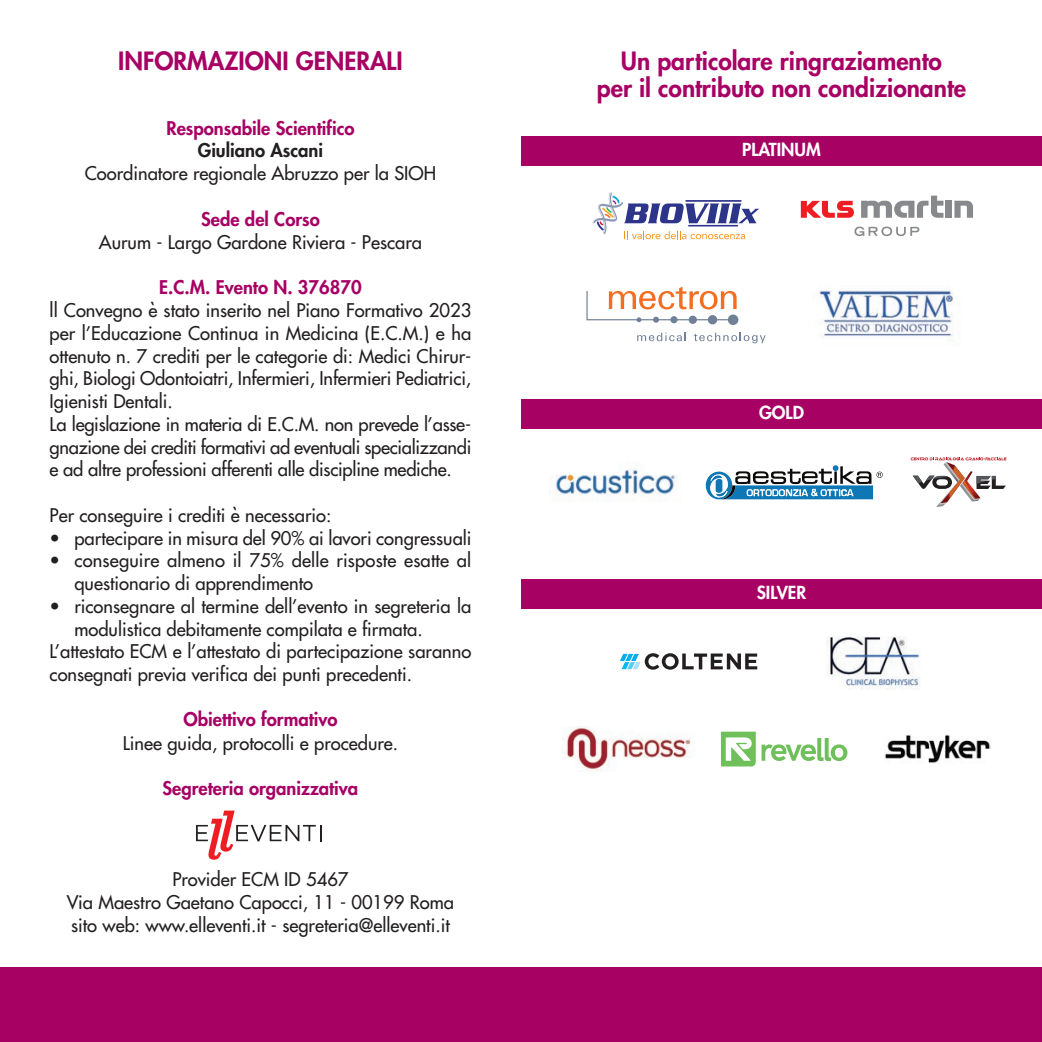
<style>
.page{position:relative;width:1042px;height:1042px;background:#fff}
.page>*{position:absolute;margin:0;border:0;box-sizing:border-box;transform-origin:0 0}
.t1{font:800 24.5px/26.2px "Futura";color:#a70164;text-align:center}
.t2{font:18.38px/22.8px "Futura";color:#231f20}
.t3{font:800 18.38px "Futura";color:#a70164}
.t4{font:800 18.38px "Futura";color:#231f20}
.t5{font:800 17.5px "Futura";color:#fff}
.s1{font-weight:800;color:#a70164}
.s2{font-family:"Verdana";font-style:italic}
</style>
<div class="page">
<svg style="left:593px;top:192px;width:166px;height:47px"></svg>
<svg style="left:854px;top:227px;width:65px;height:9px"></svg>
<svg style="left:801px;top:201px;width:53px;height:17px"></svg>
<div style="left:946px;top:201px;width:6px;height:17px;background:#87898c"></div>
<svg style="left:954px;top:201px;width:19px;height:17px"></svg>
<svg style="left:861px;top:196px;width:82px;height:22px"></svg>
<div style="left:708px;top:315px;width:9px;height:9px;background:#708096;border-radius:50%"></div>
<div style="left:728px;top:314px;width:10px;height:11px;background:#708096;border-radius:50%"></div>
<svg style="left:586px;top:287px;width:153px;height:36px"></svg>
<svg style="left:637px;top:333px;width:49px;height:8px"></svg>
<svg style="left:694px;top:333px;width:71px;height:10px"></svg>
<img style="left:819px;top:290px;width:135px;height:47px">
<img style="left:551px;top:465px;width:126px;height:37px">
<svg style="left:706px;top:465px;width:177px;height:34px"></svg>
<svg style="left:910px;top:457px;width:96px;height:50px"></svg>
<svg style="left:620px;top:653px;width:137px;height:17px"></svg>
<img style="left:826px;top:636px;width:94px;height:54px">
<img style="left:563px;top:727px;width:128px;height:44px">
<svg style="left:721px;top:731px;width:126px;height:35px"></svg>
<img style="left:885px;top:735px;width:105px;height:28px">
<div style="left:521px;top:967px;width:521px;height:75px;background:#a70164"></div>
<div style="left:521px;top:136px;width:521px;height:30px;background:#a70164"></div>
<div style="left:521px;top:399px;width:521px;height:30px;background:#a70164"></div>
<div style="left:521px;top:579px;width:521px;height:30px;background:#a70164"></div>
<svg style="left:196px;top:810px;width:125px;height:50px"></svg>
<div style="left:0;top:967px;width:521px;height:75px;background:#a70164"></div>
<h1 class="t1" style="left:118px;top:48px;width:286px">INFORMAZIONI GENERALI</h1>
<p class="t3" style="left:166px;top:116px;width:190px">Responsabile Scientifico</p>
<p class="t4" style="left:198px;top:138px;width:127px">Giuliano Ascani</p>
<p class="t2" style="left:85px;top:162px;width:353px">Coordinatore regionale Abruzzo per la SIOH</p>
<p class="t3" style="left:201px;top:207px;width:120px">Sede del Corso</p>
<p class="t2" style="left:99px;top:231px;width:325px">Aurum - Largo Gardone Riviera - Pescara</p>
<p class="t2" style="left:50px;top:275px;width:423px;text-indent:110px"><span class="s1">E.C.M. Evento N. 376870<br></span>ll Convegno e<span class="s2">̀</span>stato inserito nel Piano Formativo 2023 per l’Educazione Continua in Medicina (E.C.M.) e ha ottenuto n. 7 crediti per le categorie di: Medici Chirur&shy;ghi, Biologi Odontoiatri, Infermieri, Infermieri Pediatrici, Igienisti Dentali.<br>La legislazione in materia di E.C.M. non prevede l’asse&shy;gnazione dei crediti formativi ad eventuali specializzandi e ad altre professioni afferenti alle discipline mediche.</p>
<p class="t2" style="left:50px;top:504px;width:283px">Per conseguire i crediti e<span class="s2">̀</span>necessario:</p>
<p class="t2" style="left:50px;top:526px;width:423px">• partecipare in misura del 90% ai lavori congressuali</p>
<p class="t2" style="left:74px;top:549px;width:398px;text-indent:-25px">• conseguire almeno il 75% delle risposte esatte al questionario di apprendimento</p>
<p class="t2" style="left:50px;top:595px;width:423px">• riconsegnare al termine dell’evento in segreteria la</p>
<p class="t2" style="left:74px;top:617px;width:350px">modulistica debitamente compilata e firmata.</p>
<p class="t2" style="left:50px;top:640px;width:423px">L’attestato ECM e l’attestato di partecipazione saranno</p>
<p class="t2" style="left:50px;top:663px;width:364px">consegnati previa verifica dei punti precedenti.</p>
<p class="t3" style="left:183px;top:707px;width:156px">Obiettivo formativo</p>
<p class="t2" style="left:123px;top:731px;width:277px">Linee guida, protocolli e procedure.</p>
<p class="t3" style="left:163px;top:776px;width:197px">Segreteria organizzativa</p>
<p class="t2" style="left:67px;top:868px;width:389px;text-align:center">Provider ECM ID 5467<br>Via Maestro Gaetano Capocci, 11 - 00199 Roma sito web: www.elleventi.it - segreteria@elleventi.it</p>
<h1 class="t1" style="left:597px;top:48px;width:371px">Un particolare ringraziamento<br>per il contributo non condizionante</h1>
<p class="t5" style="left:742px;top:138px;width:80px">PLATINUM</p>
<p class="t5" style="left:759px;top:401px;width:46px">GOLD</p>
<p class="t5" style="left:757px;top:581px;width:51px">SILVER</p>
</div>
